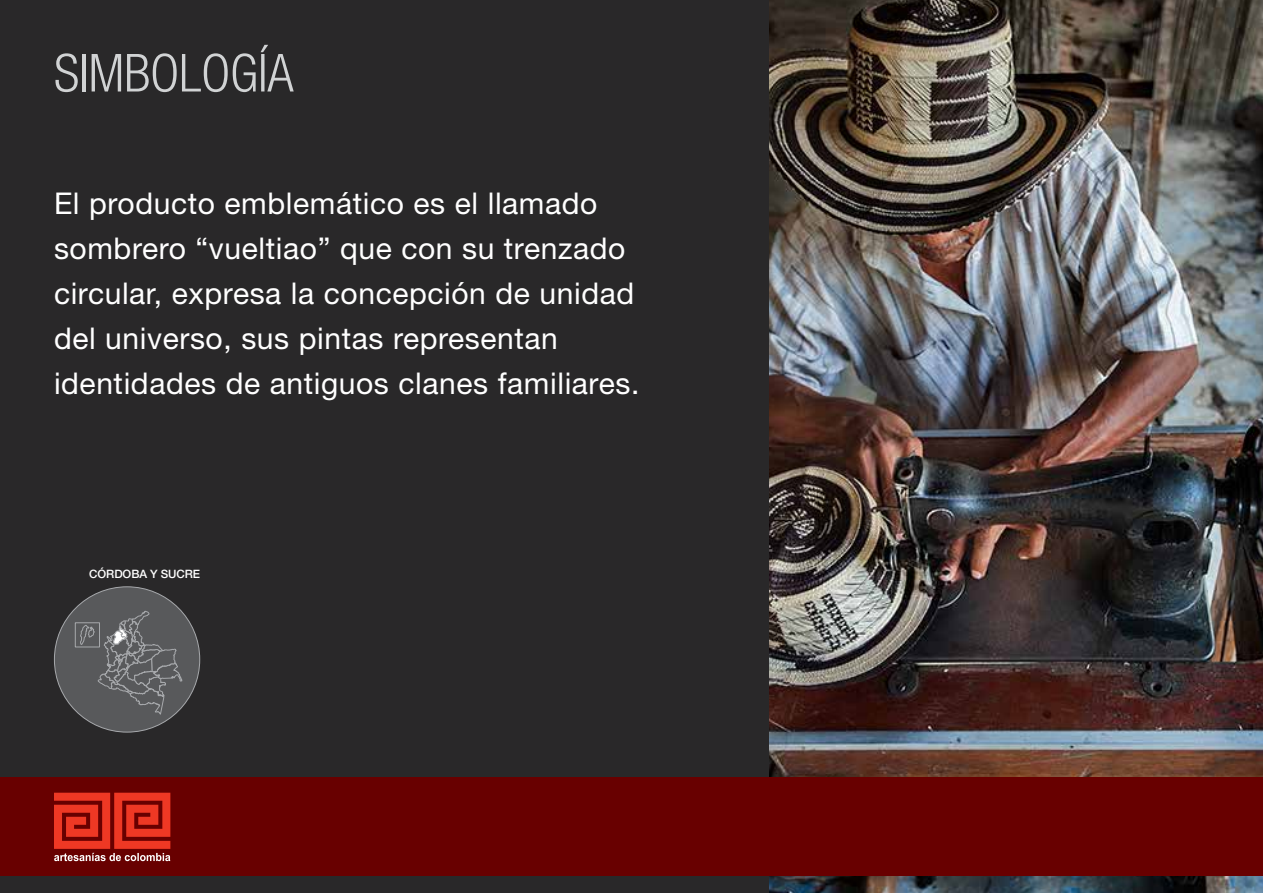
<style>
.page{position:relative;width:1263px;height:893px;background:#292829}
.page>*{position:absolute;margin:0;border:0;box-sizing:border-box;transform-origin:0 0}
.t1{font:300 condensed 52.5px "Helvetica Neue LT Std";letter-spacing:-.005em;color:#d1d3d4}
.t2{font:30px/45px "Helvetica Neue LT Std";letter-spacing:.02em;color:#fff}
.t3{font:500 11.55px "Helvetica Neue LT Std";letter-spacing:-.005em;color:#fff}
</style>
<div class="page">
<img style="left:769px;top:0;width:494px;height:893px">
<div style="left:54px;top:587px;width:146px;height:145px;background:#58595b;border-radius:50%"></div>
<div style="left:75px;top:622px;width:25px;height:25px;background:#58595b;border:1px solid #a7a9ac"></div>
<svg style="left:79px;top:610px;width:104px;height:105px"></svg>
<div style="left:0;top:777px;width:1263px;height:99px;background:#680000"></div>
<svg style="left:54px;top:793px;width:116px;height:68px"></svg>
<h1 class="t1" style="left:54px;top:43px;width:241px">SIMBOLOGÍA</h1>
<p class="t2" style="left:54px;top:180px;width:587px">El producto emblemático es el llamado sombrero “vueltiao” que con su trenzado circular, expresa la concepción de unidad del universo, sus pintas representan identidades de antiguos clanes familiares.</p>
<p class="t3" style="left:89px;top:567px;width:112px">CÓRDOBA Y SUCRE</p>
</div>
